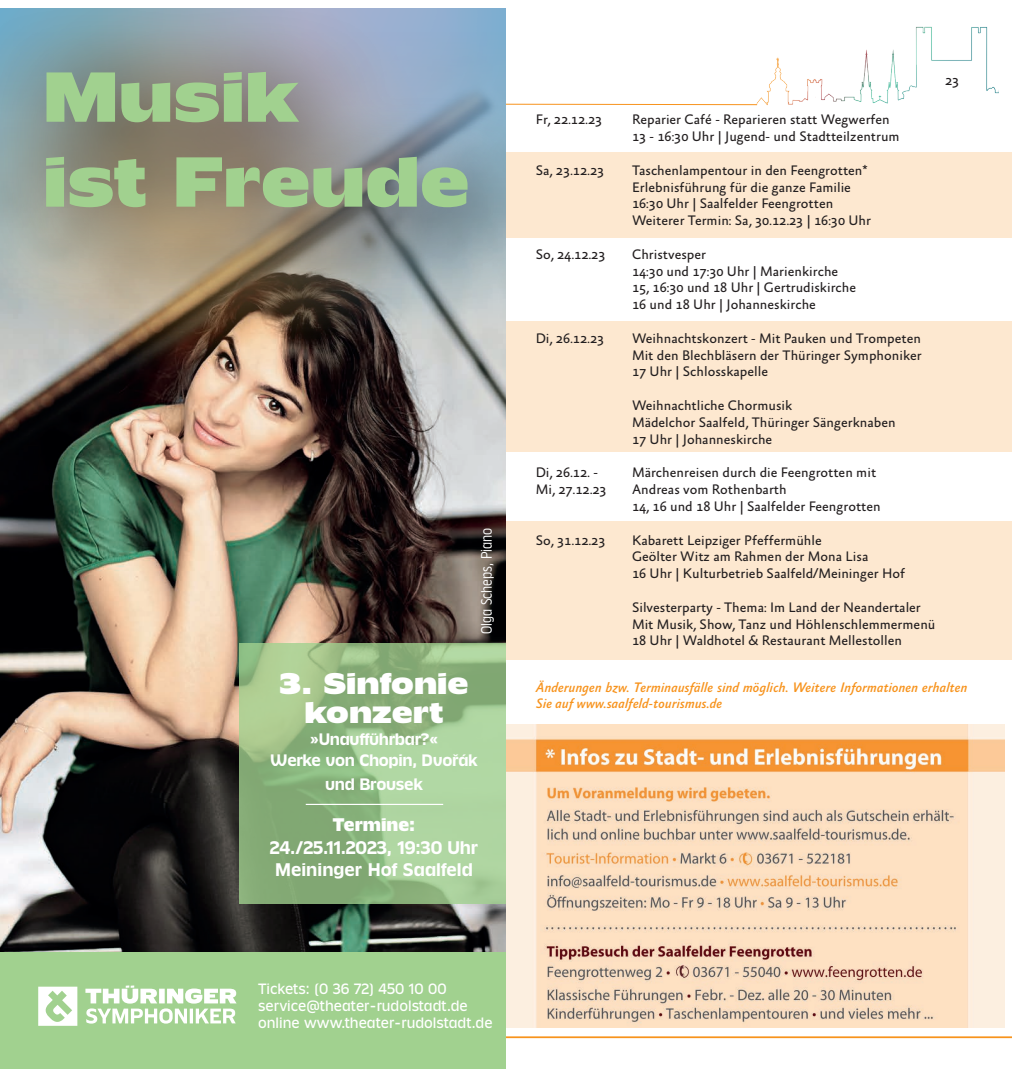
<style>
.page{position:relative;width:1012px;height:1072px;background:#fff}
.page>*{position:absolute;margin:0;border:0;box-sizing:border-box;transform-origin:0 0}
.t1{font:700 71.58px/84.9px "Klub 10";color:#a1d18f}
.t2{font:700 30.28px/28.7px "Klub 10";color:#fff;text-align:center}
.t3{font:600 18.55px/22.2px "Klub 08";color:#fff}
.t4{font:700 18.55px "Klub 08";color:#fff}
.t5{font:600 16.8px/21.9px "Klub 08";letter-spacing:-.02em;color:#fff;text-align:center}
.t6{font:15.4px "Klub 06";color:#fff}
.t7{font:500 15.22px/16.8px "Klub 08";color:#fff}
.t8{font:14px/16.8px "Absara Sans OT";color:#231f20}
.t9{font:italic 500 14px/16.8px "Absara Sans OT";letter-spacing:-.01em;color:#f7931d}
</style>
<div class="page">
<hr style="left:506px;top:1036px;width:506px;height:2px;background:#f7931d">
<img style="left:757px;top:26px;width:241px;height:80px">
<hr style="left:506px;top:104px;width:251px;height:1px;background:#f7931d">
<div style="left:506px;top:321px;width:506px;height:130px;background:#fde8d0"></div>
<div style="left:506px;top:521px;width:506px;height:139px;background:#fde8d0"></div>
<div style="left:506px;top:153px;width:506px;height:85px;background:#fde8d0"></div>
<img style="left:0;top:455px;width:506px;height:497px">
<img style="left:0;top:409px;width:506px;height:46px">
<div style="left:0;top:952px;width:506px;height:117px;background:#a1d18f"></div>
<svg style="left:239px;top:643px;width:267px;height:261px;background:#98be88"></svg>
<svg style="left:0;top:376px;width:506px;height:33px;background:#746760"></svg>
<img style="left:0;top:8px;width:506px;height:368px">
<svg style="left:0;top:9px;width:506px;height:296px;background:#8f9695"></svg>
<hr style="left:306px;top:803px;width:137px;height:2px;background:#fff">
<svg style="left:38px;top:986px;width:39px;height:39px"></svg>
<svg style="left:85px;top:985px;width:152px;height:38px"></svg>
<img style="left:506px;top:724px;width:498px;height:303px">
<h1 class="t1" style="left:43px;top:54px;width:428px">Musik<br>ist Freude</h1>
<p class="t6" style="left:478px;top:634px;width:108px;rotate:-90deg">Olga Scheps, Piano</p>
<h2 class="t2" style="left:280px;top:669px;width:191px">3. Sinfonie konzert</h2>
<p class="t5" style="left:270px;top:727px;width:209px">»Unaufführbar?«<br>Werke von Chopin, Dvořák</p>
<p class="t5" style="left:325px;top:773px;width:99px">und Brousek</p>
<h3 class="t4" style="left:333px;top:814px;width:84px">Termine:</h3>
<h3 class="t3" style="left:270px;top:836px;width:210px">24./25.11.2023, 19:30 Uhr<br>Meininger Hof Saalfeld</h3>
<p class="t8" style="left:945px;top:72px;width:16px">23</p>
<p class="t8" style="left:536px;top:112px;width:68px">Fr, 22.12.23</p>
<p class="t8" style="left:632px;top:112px;width:269px">Reparier Café - Reparieren statt Wegwerfen<br>13 - 16:30 Uhr | Jugend- und Stadtteilzentrum</p>
<p class="t8" style="left:536px;top:163px;width:70px">Sa, 23.12.23</p>
<p class="t8" style="left:632px;top:163px;width:241px">Taschenlampentour in den Feengrotten* Erlebnisführung für die ganze Familie 16:30 Uhr | Saalfelder Feengrotten Weiterer Termin: Sa, 30.12.23 | 16:30 Uhr</p>
<p class="t8" style="left:536px;top:247px;width:71px">So, 24.12.23</p>
<p class="t8" style="left:632px;top:247px;width:226px">Christvesper<br>14:30 und 17:30 Uhr | Marienkirche<br>15, 16:30 und 18 Uhr | Gertrudiskirche<br>16 und 18 Uhr | Johanneskirche</p>
<p class="t8" style="left:536px;top:331px;width:70px">Di, 26.12.23</p>
<p class="t8" style="left:632px;top:331px;width:291px;text-align:justify">Weihnachtskonzert - Mit Pauken und Trompeten Mit den Blechbläsern der Thüringer Symphoniker 17 Uhr | Schlosskapelle</p>
<p class="t8" style="left:632px;top:398px;width:265px">Weihnachtliche Chormusik<br>Mädelchor Saalfeld, Thüringer Sängerknaben<br>17 Uhr | Johanneskirche</p>
<p class="t8" style="left:536px;top:465px;width:64px">Di, 26.12. -</p>
<p class="t8" style="left:632px;top:465px;width:246px">Märchenreisen durch die Feengrotten mit</p>
<p class="t8" style="left:536px;top:482px;width:72px">Mi, 27.12.23</p>
<p class="t8" style="left:632px;top:482px;width:250px">Andreas vom Rothenbarth<br>14, 16 und 18 Uhr | Saalfelder Feengrotten</p>
<p class="t8" style="left:536px;top:532px;width:71px">So, 31.12.23</p>
<p class="t8" style="left:632px;top:532px;width:275px">Kabarett Leipziger Pfeffermühle<br>Geölter Witz am Rahmen der Mona Lisa<br>16 Uhr | Kulturbetrieb Saalfeld/Meininger Hof</p>
<p class="t8" style="left:632px;top:599px;width:305px">Silvesterparty - Thema: Im Land der Neandertaler<br>Mit Musik, Show, Tanz und Höhlenschlemmermenü<br>18 Uhr | Waldhotel &amp; Restaurant Mellestollen</p>
<p class="t9" style="left:536px;top:679px;width:433px">Änderungen bzw. Terminausfälle sind möglich. Weitere Informationen erhalten<br>Sie auf www.saalfeld-tourismus.de</p>
<p class="t7" style="left:258px;top:980px;width:236px">Tickets: (0 36 72) 450 10 00 service@theater-rudolstadt.de online www.theater-rudolstadt.de</p>
</div>
